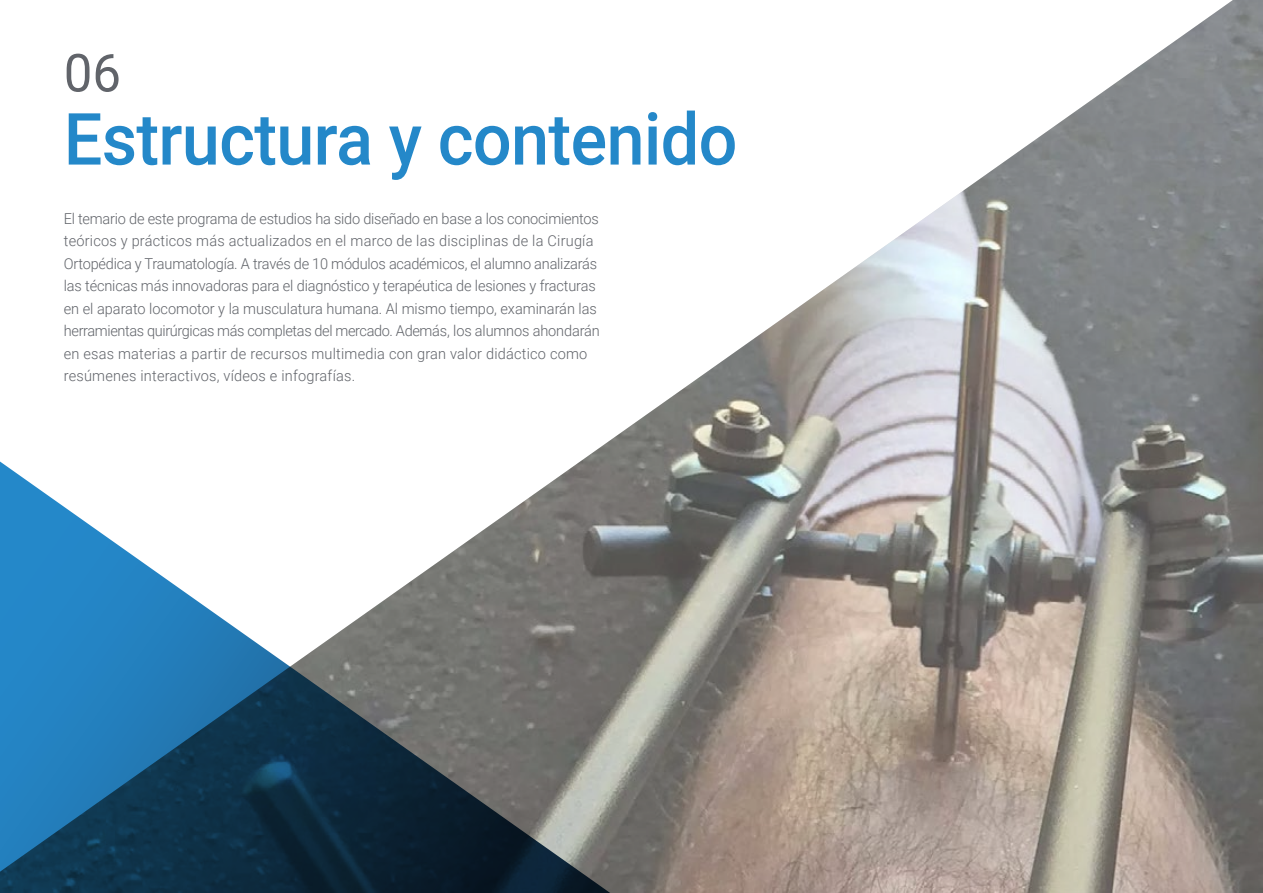
<style>
.page{position:relative;width:1263px;height:893px;background:#fff}
.page>*{position:absolute;margin:0;border:0;box-sizing:border-box;transform-origin:0 0}
.t1{font:500 72px "Roboto";letter-spacing:-.01em;color:#2488c9;scale:.95 1}
.t2{font:52.5px "Roboto";color:#61646a}
.t3{font:300 15px/22.5px "Roboto";letter-spacing:-.01em;color:#61646a}
</style>
<div class="page">
<img style="left:602px;top:0;width:661px;height:893px">
<svg style="left:0;top:446px;width:640px;height:447px"></svg>
<h2 class="t2" style="left:64px;top:36px;width:59px">06</h2>
<h1 class="t1" style="left:64px;top:89px;width:711px">Estructura y contenido</h1>
<p class="t3" style="left:64px;top:207px;width:537px">El temario de este programa de estudios ha sido diseñado en base a los conocimientos teóricos y prácticos más actualizados en el marco de las disciplinas de la Cirugía Ortopédica y Traumatología. A través de 10 módulos académicos, el alumno analizarás las técnicas más innovadoras para el diagnóstico y terapéutica de lesiones y fracturas en el aparato locomotor y la musculatura humana. Al mismo tiempo, examinarán las herramientas quirúrgicas más completas del mercado. Además, los alumnos ahondarán en esas materias a partir de recursos multimedia con gran valor didáctico como resúmenes interactivos, vídeos e infografías.</p>
</div>
